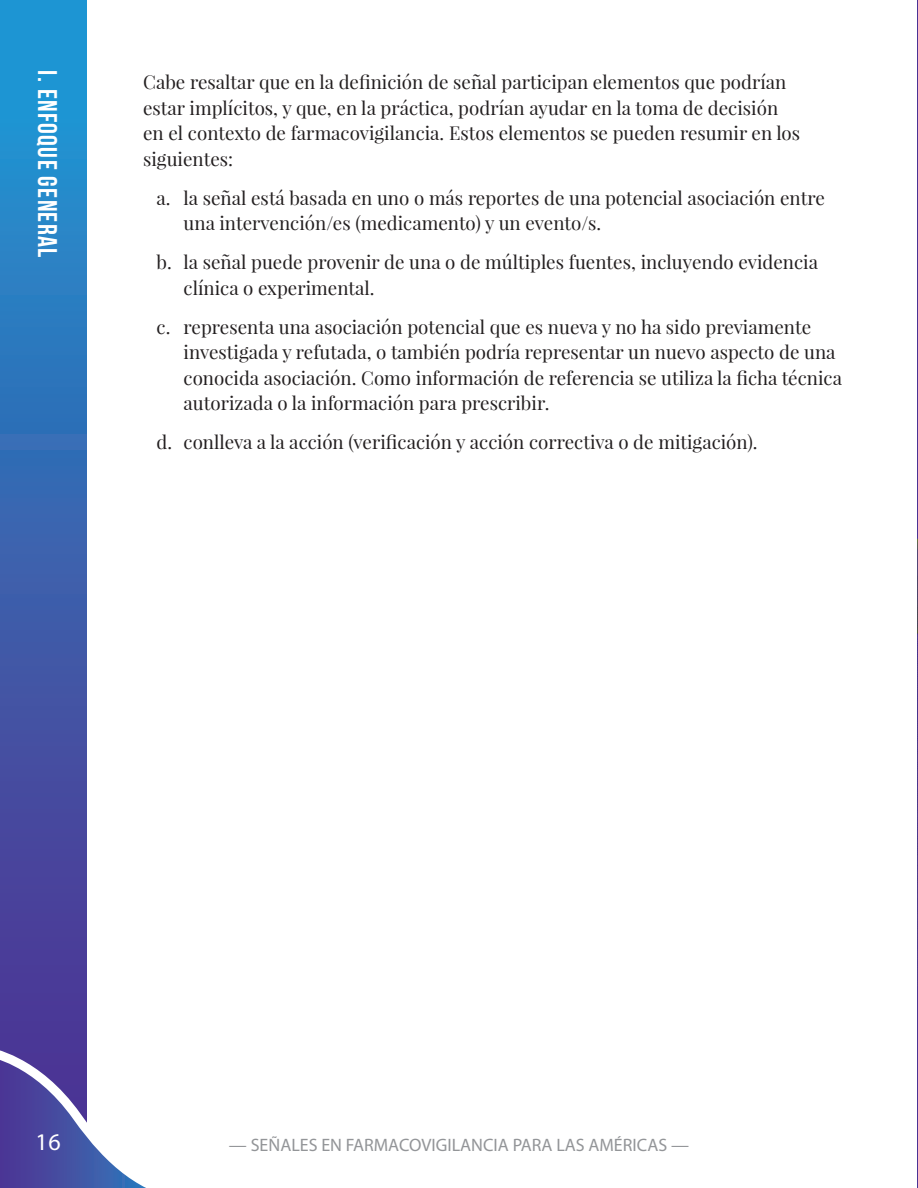
<style>
.page{position:relative;width:918px;height:1188px;background:#fff}
.page>*{position:absolute;margin:0;border:0;box-sizing:border-box;transform-origin:0 0}
.t1{font:700 27px "Bebas Neue";letter-spacing:.05em;color:#fff}
.t2{font:24px "Myriad Pro";color:#fff}
.BODY_TEXT{font:18.75px/25.5px "Playfair Display";color:#231f20}
.t3{font:18px "Myriad Pro";color:#939598}
</style>
<div class="page">
<div style="left:0;top:0;width:86px;height:1151px;background:linear-gradient(to bottom,#1c9cd6,#572888)"></div>
<svg style="left:0;top:1041px;width:146px;height:147px"></svg>
<hr style="left:917px;top:0;width:1px;height:1188px;background:#4a3394">
<img style="left:917px;top:539px;width:1px;height:409px">
<h1 class="t1" style="left:62px;top:70px;width:189px;rotate:90deg">I. Enfoque general</h1>
<p class="BODY_TEXT" style="left:143px;top:69px;width:659px">Cabe resaltar que en la definición de señal participan elementos que podrían estar implícitos, y que, en la práctica, podrían ayudar en la toma de decisión en el contexto de farmacovigilancia. Estos elementos se pueden resumir en los siguientes:</p>
<p class="BODY_TEXT" style="left:184px;top:185px;width:643px;text-indent:-27px">a. la señal está basada en uno o más reportes de una potencial asociación entre una intervención/es (medicamento) y un evento/s.</p>
<p class="BODY_TEXT" style="left:184px;top:249px;width:636px;text-indent:-27px">b. la señal puede provenir de una o de múltiples fuentes, incluyendo evidencia clínica o experimental.</p>
<p class="BODY_TEXT" style="left:184px;top:314px;width:660px;text-indent:-27px">c. representa una asociación potencial que es nueva y no ha sido previamente investigada y refutada, o también podría representar un nuevo aspecto de una conocida asociación. Como información de referencia se utiliza la ficha técnica autorizada o la información para prescribir.</p>
<p class="BODY_TEXT" style="left:157px;top:429px;width:603px">d. conlleva a la acción (verificación y acción correctiva o de mitigación).</p>
<p class="t2" style="left:36px;top:1127px;width:27px">16</p>
<p class="t3" style="left:229px;top:1134px;width:462px">— SEÑALES EN FARMACOVIGILANCIA PARA LAS AMÉRICAS —</p>
</div>
